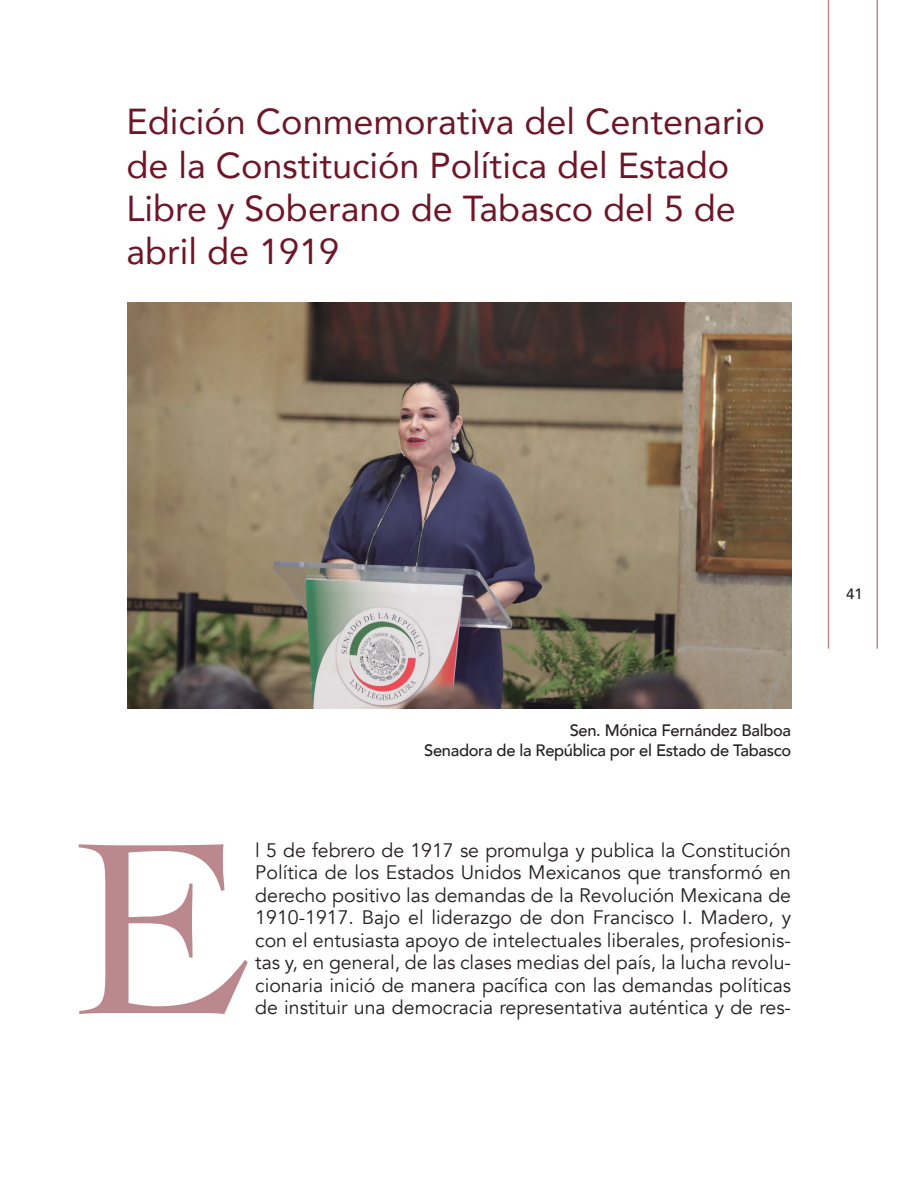
<style>
.page{position:relative;width:915px;height:1191px;background:#fff}
.page>*{position:absolute;margin:0;border:0;box-sizing:border-box;transform-origin:0 0}
.Titulos{font:36px/43.2px "Avenir";color:#6e1628}
.parrafo_presentación{font:19.5px/22.5px "Avenir";color:#231f20;text-align:justify}
.piefoto{font:500 16.5px "Avenir";letter-spacing:-.02em;color:#231f20}
.t1{font:500 15px "Avenir";color:#231f20}
</style>
<div class="page">
<hr style="left:876px;top:0;width:1px;height:648px;background:#78121d">
<hr style="left:827px;top:0;width:2px;height:648px;background:#78121d">
<img style="left:128px;top:302px;width:662px;height:407px">
<svg style="left:79px;top:844px;width:169px;height:170px"></svg>
<p class="Titulos" style="left:126px;top:99px;width:639px">Edición Conmemorativa del Centenario de la Constitución Política del Estado<br>Libre y Soberano de Tabasco del 5 de abril de 1919</p>
<p class="piefoto" style="left:569px;top:716px;width:223px">Sen. Mónica Fernández Balboa</p>
<p class="piefoto" style="left:424px;top:735px;width:368px">Senadora de la República por el Estado de Tabasco</p>
<p class="parrafo_presentación" style="left:255px;top:839px;width:537px">l 5 de febrero de 1917 se promulga y publica la Constitución Política de los Estados Unidos Mexicanos que transformó en derecho positivo las demandas de la Revolución Mexicana de 1910-1917. Bajo el liderazgo de don Francisco I. Madero, y con el entusiasta apoyo de intelectuales liberales, profesionis&shy;tas y, en general, de las clases medias del país, la lucha revolu&shy;cionaria inició de manera pacífica con las demandas políticas de instituir una democracia representativa auténtica y de res-</p>
<p class="t1" style="left:845px;top:581px;width:18px">41</p>
</div>
